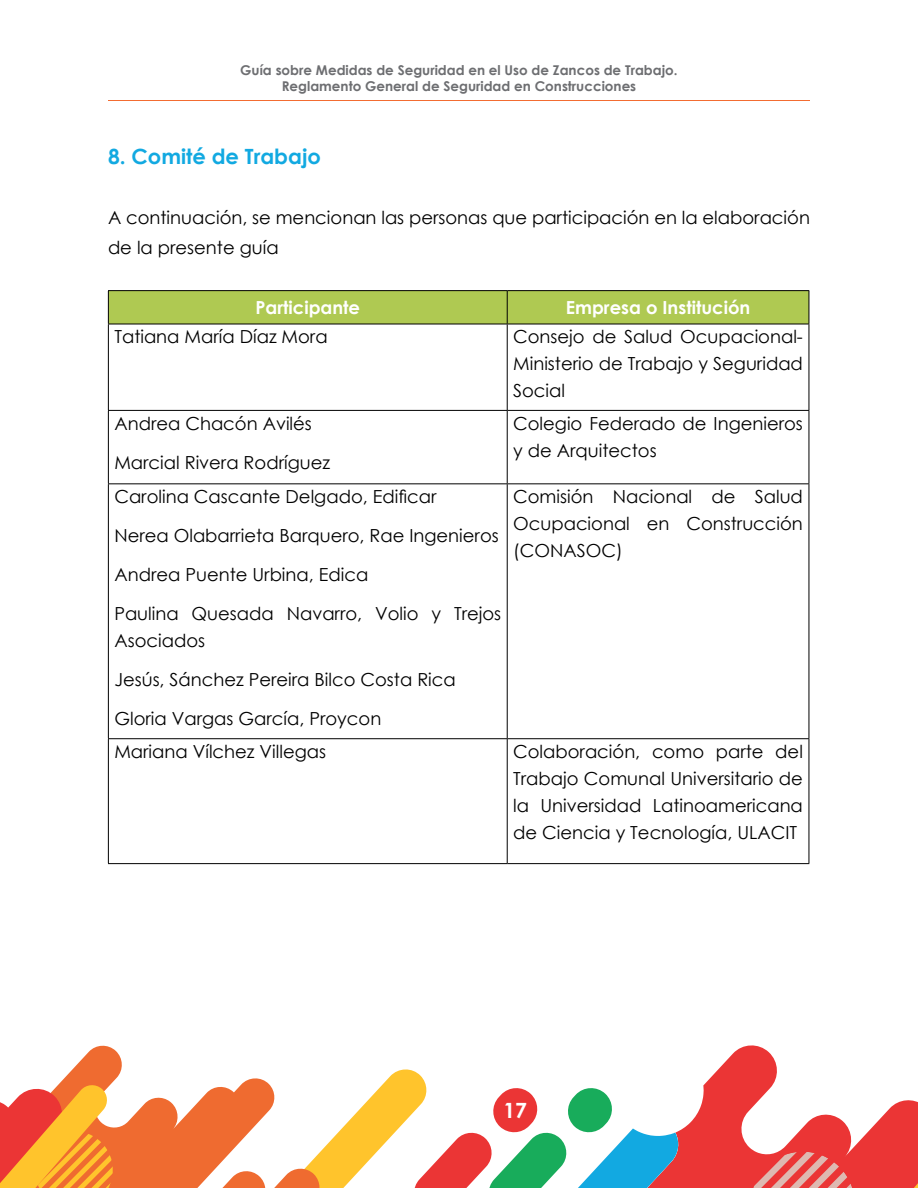
<style>
.page{position:relative;width:918px;height:1188px;background:#fff}
.page>*{position:absolute;margin:0;border:0;box-sizing:border-box;transform-origin:0 0}
.t1{font:700 21px "Century Gothic";color:#12a9e1}
.t2{font:700 21px "Century Gothic";color:#fff}
.t3{font:18px/27px "Century Gothic";color:#000}
.t4{font:700 18px "Century Gothic";color:#fff}
.t5{font:700 13.5px/16.2px "Century Gothic";color:#6d6e71;text-align:center}
</style>
<div class="page">
<div style="left:109px;top:291px;width:700px;height:33px;background:#afc952"></div>
<hr style="left:108px;top:290px;width:399px;height:1px;background:#000">
<hr style="left:108px;top:291px;width:1px;height:33px;background:#000">
<hr style="left:507px;top:290px;width:302px;height:1px;background:#000">
<hr style="left:507px;top:291px;width:1px;height:33px;background:#000">
<hr style="left:809px;top:291px;width:1px;height:33px;background:#000">
<hr style="left:108px;top:324px;width:399px;height:1px;background:#000">
<hr style="left:108px;top:324px;width:1px;height:86px;background:#000">
<hr style="left:507px;top:324px;width:302px;height:1px;background:#000">
<hr style="left:507px;top:324px;width:1px;height:86px;background:#000">
<hr style="left:809px;top:324px;width:1px;height:86px;background:#000">
<hr style="left:108px;top:410px;width:399px;height:1px;background:#000">
<hr style="left:108px;top:411px;width:1px;height:72px;background:#000">
<hr style="left:507px;top:410px;width:302px;height:1px;background:#000">
<hr style="left:507px;top:411px;width:1px;height:72px;background:#000">
<hr style="left:809px;top:411px;width:1px;height:72px;background:#000">
<hr style="left:108px;top:483px;width:399px;height:1px;background:#000">
<hr style="left:108px;top:484px;width:1px;height:254px;background:#000">
<hr style="left:507px;top:483px;width:302px;height:1px;background:#000">
<hr style="left:507px;top:484px;width:1px;height:254px;background:#000">
<hr style="left:809px;top:484px;width:1px;height:254px;background:#000">
<hr style="left:108px;top:738px;width:399px;height:1px;background:#000">
<hr style="left:108px;top:739px;width:1px;height:124px;background:#000">
<hr style="left:507px;top:738px;width:302px;height:1px;background:#000">
<hr style="left:507px;top:739px;width:1px;height:124px;background:#000">
<hr style="left:809px;top:739px;width:1px;height:124px;background:#000">
<hr style="left:108px;top:863px;width:399px;height:1px;background:#000">
<hr style="left:507px;top:863px;width:302px;height:1px;background:#000">
<svg style="left:680px;top:1045px;width:97px;height:143px;fill:#eb3535"></svg>
<svg style="left:321px;top:1069px;width:359px;height:119px"></svg>
<svg style="left:117px;top:1052px;width:204px;height:136px"></svg>
<svg style="left:751px;top:1083px;width:167px;height:105px"></svg>
<svg style="left:0;top:1045px;width:117px;height:143px"></svg>
<hr style="left:108px;top:100px;width:702px;height:1px;background:#f36c31">
<p class="t5" style="left:240px;top:61px;width:439px">Guía sobre Medidas de Seguridad en el Uso de Zancos de Trabajo.<br>Reglamento General de Seguridad en Construcciones</p>
<p class="t1" style="left:108px;top:141px;width:214px">8. Comité de Trabajo</p>
<p class="t3" style="left:108px;top:202px;width:703px;line-height:30px">A continuación, se mencionan las personas que participación en la elaboración de la presente guía</p>
<p class="t4" style="left:255px;top:294px;width:106px">Participante</p>
<p class="t4" style="left:566px;top:294px;width:186px">Empresa o Institución</p>
<p class="t3" style="left:114px;top:323px;width:215px">Tatiana María Díaz Mora</p>
<p class="t3" style="left:513px;top:323px;width:291px;text-align:justify">Consejo de Salud Ocupacional-Ministerio de Trabajo y Seguridad Social</p>
<p class="t3" style="left:114px;top:404px;width:217px;line-height:39px">Andrea Chacón Avilés<br>Marcial Rivera Rodríguez</p>
<p class="t3" style="left:513px;top:410px;width:291px">Colegio Federado de Ingenieros y de Arquitectos</p>
<p class="t3" style="left:114px;top:477px;width:388px;line-height:39px">Carolina Cascante Delgado, Edificar<br>Nerea Olabarrieta Barquero, Rae Ingenieros Andrea Puente Urbina, Edica<br>Paulina Quesada Navarro, Volio y Trejos</p>
<p class="t3" style="left:114px;top:621px;width:343px;line-height:39px">Asociados<br>Jesús, Sánchez Pereira Bilco Costa Rica<br>Gloria Vargas García, Proycon</p>
<p class="t3" style="left:513px;top:483px;width:291px;text-align:justify">Comisión Nacional de Salud Ocupacional en Construcción (CONASOC)</p>
<p class="t3" style="left:114px;top:738px;width:213px">Mariana Vílchez Villegas</p>
<p class="t3" style="left:513px;top:738px;width:291px;text-align:justify">Colaboración, como parte del Trabajo Comunal Universitario de la Universidad Latinoamericana de Ciencia y Tecnología, ULACIT</p>
<p class="t2" style="left:503px;top:1095px;width:25px">17</p>
</div>
